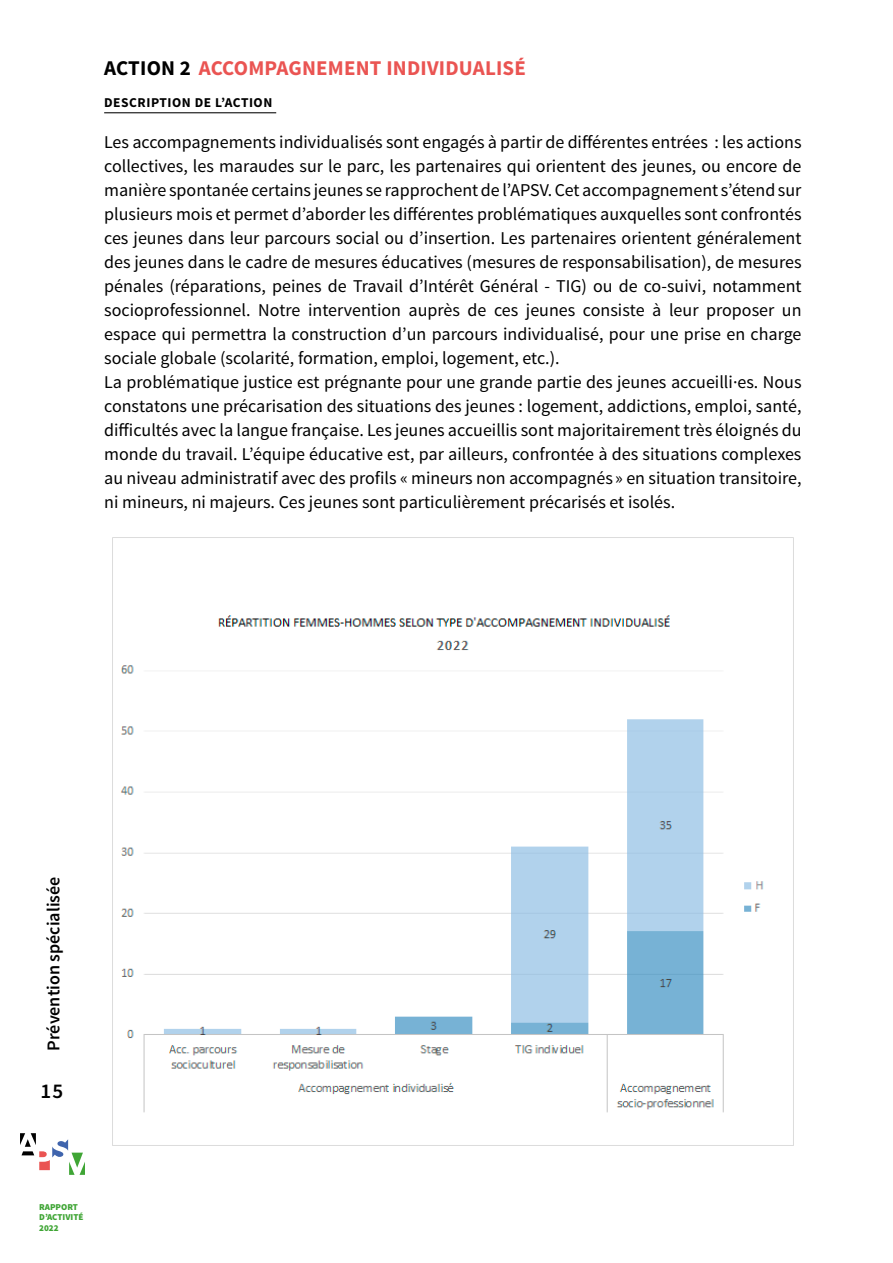
<style>
.page{position:relative;width:893px;height:1263px;background:#fff}
.page>*{position:absolute;margin:0;border:0;box-sizing:border-box;transform-origin:0 0}
.t1{font:700 21px "Source Sans Pro";letter-spacing:.01em;color:#ea5452}
.t2{font:600 21px "Source Sans Pro";color:#000}
.t3{font:18px/24px "Source Sans Pro";color:#000}
.t4{font:600 18px "Source Sans Pro";color:#000}
.t5{font:700 13.5px "Source Sans Pro";letter-spacing:.04em;color:#000}
.t6{font:900 9px/10.5px "Source Sans Pro";color:#3fa535}
.s1{color:#000}
</style>
<div class="page">
<svg style="left:20px;top:1133px;width:65px;height:42px"></svg>
<hr style="left:104px;top:112px;width:172px;height:1px;background:#000">
<img style="left:112px;top:537px;width:681px;height:608px">
<p class="t1" style="left:104px;top:55px;width:421px"><span class="s1">ACTION 2</span> ACCOMPAGNEMENT INDIVIDUALISé</p>
<p class="t5" style="left:104px;top:94px;width:170px">DESCRIPTION DE L’ACTION</p>
<p class="t3" style="left:104px;top:130px;width:699px">Les accompagnements individualisés sont engagés à partir de différentes entrées : les actions collectives, les maraudes sur le parc, les partenaires qui orientent des jeunes, ou encore de manière spontanée certains jeunes se rapprochent de l’APSV. Cet accompagnement s’étend sur plusieurs mois et permet d’aborder les différentes problématiques auxquelles sont confrontés ces jeunes dans leur parcours social ou d’insertion. Les partenaires orientent généralement des jeunes dans le cadre de mesures éducatives (mesures de responsabilisation), de mesures pénales (réparations, peines de Travail d’Intérêt Général - TIG) ou de co-suivi, notamment socioprofessionnel. Notre intervention auprès de ces jeunes consiste à leur proposer un espace qui permettra la construction d’un parcours individualisé, pour une prise en charge sociale globale (scolarité, formation, emploi, logement, etc.).<br>La problématique justice est prégnante pour une grande partie des jeunes accueilli·es. Nous constatons une précarisation des situations des jeunes : logement, addictions, emploi, santé, difficultés avec la langue française. Les jeunes accueillis sont majoritairement très éloignés du monde du travail. L’équipe éducative est, par ailleurs, confrontée à des situations complexes au niveau administratif avec des profils « mineurs non accompagnés » en situation transitoire, ni mineurs, ni majeurs. Ces jeunes sont particulièrement précarisés et isolés.</p>
<p class="t4" style="left:42px;top:1051px;width:176px;rotate:-90deg">Prévention spécialisée</p>
<p class="t2" style="left:41px;top:1078px;width:24px">15</p>
<p class="t6" style="left:39px;top:1202px;width:46px">RAPPORT<br>D’ACTIVITÉ<br>2022</p>
</div>
